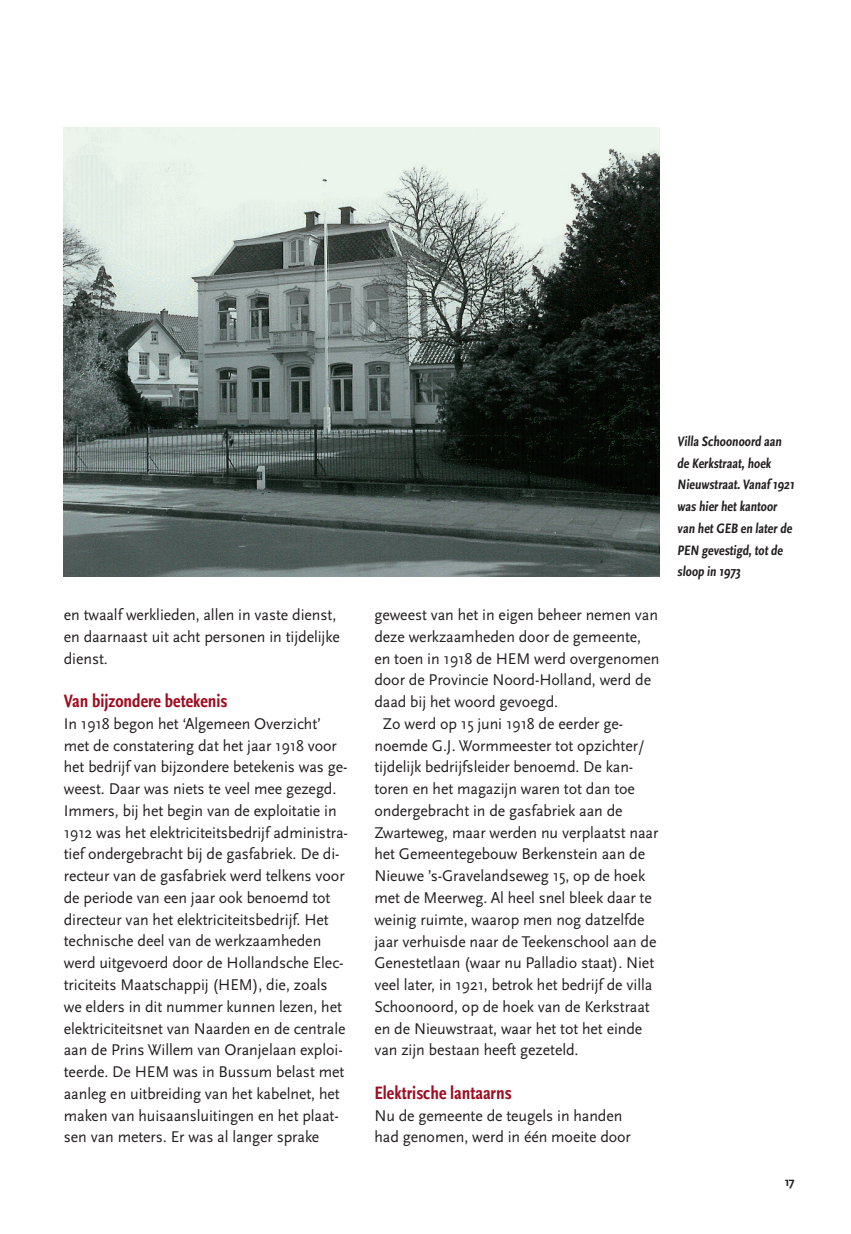
<style>
.page{position:relative;width:851px;height:1234px;background:#fff}
.page>*{position:absolute;margin:0;border:0;box-sizing:border-box;transform-origin:0 0}
.t1{font:700 condensed 18.75px "Scala Sans Pro";color:#9e0c20}
.t2{font:16.2px/21.8px "Scala Sans Pro";letter-spacing:-.005em;color:#231f20}
.t3{font:700 condensed 14.25px/21.8px "Scala Sans Pro";color:#231f20}
.t4{font:700 12.75px "Scala Sans Pro";color:#231f20}
</style>
<div class="page">
<img style="left:64px;top:128px;width:595px;height:448px">
<p class="t2" style="left:64px;top:603px;width:277px">en twaalf werklieden, allen in vaste dienst, en daarnaast uit acht personen in tijdelijke dienst.</p>
<p class="t1" style="left:64px;top:690px;width:165px">Van bijzondere betekenis</p>
<p class="t2" style="left:64px;top:712px;width:285px">In 1918 begon het ‘Algemeen Overzicht’ met de constatering dat het jaar 1918 voor het bedrijf van bijzondere betekenis was ge&shy;weest. Daar was niets te veel mee gezegd.<br>Immers, bij het begin van de exploitatie in 1912 was het elektriciteitsbedrijf administra&shy;tief ondergebracht bij de gasfabriek. De di&shy;recteur van de gasfabriek werd telkens voor de periode van een jaar ook benoemd tot directeur van het elektriciteitsbedrijf. Het technische deel van de werkzaamheden werd uitgevoerd door de Hollandsche Elec&shy;triciteits Maatschappij (HEM), die, zoals we elders in dit nummer kunnen lezen, het elektriciteitsnet van Naarden en de centrale aan de Prins Willem van Oranjelaan exploi&shy;teerde. De HEM was in Bussum belast met aanleg en uitbreiding van het kabelnet, het maken van huisaansluitingen en het plaat&shy;sen van meters. Er was al langer sprake</p>
<p class="t2" style="left:374px;top:603px;width:285px">geweest van het in eigen beheer nemen van</p>
<p class="t2" style="left:374px;top:625px;width:268px">deze werkzaamheden door de gemeente,</p>
<p class="t2" style="left:374px;top:647px;width:286px">en toen in 1918 de HEM werd overgenomen</p>
<p class="t2" style="left:374px;top:669px;width:278px">door de Provincie Noord-Holland, werd de</p>
<p class="t2" style="left:374px;top:690px;width:185px">daad bij het woord gevoegd.</p>
<p class="t2" style="left:383px;top:712px;width:241px">Zo werd op 15 juni 1918 de eerder ge-</p>
<p class="t2" style="left:374px;top:734px;width:271px">noemde G.J. Wormmeester tot opzichter/</p>
<p class="t2" style="left:374px;top:756px;width:260px">tijdelijk bedrijfsleider benoemd. De kan-</p>
<p class="t2" style="left:374px;top:777px;width:262px">toren en het magazijn waren tot dan toe</p>
<p class="t2" style="left:374px;top:799px;width:250px">ondergebracht in de gasfabriek aan de</p>
<p class="t2" style="left:374px;top:821px;width:285px">Zwarteweg, maar werden nu verplaatst naar</p>
<p class="t2" style="left:374px;top:843px;width:272px">het Gemeentegebouw Berkenstein aan de</p>
<p class="t2" style="left:374px;top:864px;width:272px">Nieuwe ’s-Gravelandseweg 15, op de hoek</p>
<p class="t2" style="left:374px;top:886px;width:279px">met de Meerweg. Al heel snel bleek daar te</p>
<p class="t2" style="left:374px;top:908px;width:271px">weinig ruimte, waarop men nog datzelfde</p>
<p class="t2" style="left:374px;top:930px;width:283px">jaar verhuisde naar de Teekenschool aan de</p>
<p class="t2" style="left:374px;top:951px;width:281px">Genestetlaan (waar nu Palladio staat). Niet</p>
<p class="t2" style="left:374px;top:973px;width:279px">veel later, in 1921, betrok het bedrijf de villa</p>
<p class="t2" style="left:374px;top:995px;width:277px">Schoonoord, op de hoek van de Kerkstraat</p>
<p class="t2" style="left:374px;top:1017px;width:269px">en de Nieuwstraat, waar het tot het einde</p>
<p class="t2" style="left:374px;top:1038px;width:206px">van zijn bestaan heeft gezeteld.</p>
<p class="t1" style="left:374px;top:1081px;width:139px">Elektrische lantaarns</p>
<p class="t2" style="left:374px;top:1104px;width:258px">Nu de gemeente de teugels in handen had genomen, werd in één moeite door</p>
<p class="t3" style="left:677px;top:430px;width:120px">Villa Schoonoord aan de Kerkstraat, hoek<br>Nieuwstraat.Vanaf 1921 was hier het kantoor van het GEB en later de<br>PEN gevestigd, tot de sloop in 1973</p>
<p class="t4" style="left:784px;top:1174px;width:12px">17</p>
</div>
